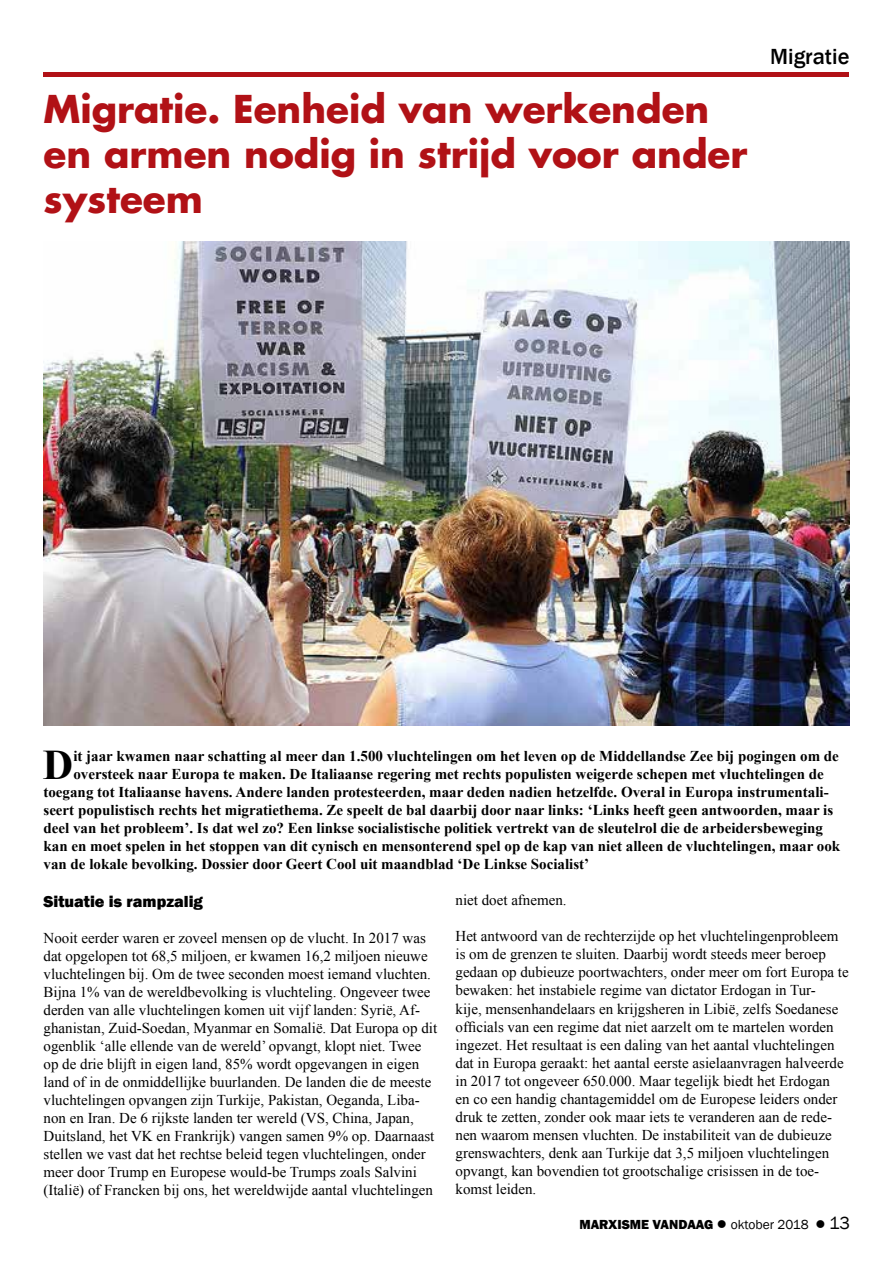
<style>
.page{position:relative;width:893px;height:1263px;background:#fff}
.page>*{position:absolute;margin:0;border:0;box-sizing:border-box;transform-origin:0 0}
.t1{font:700 42.15px "Times New Roman";color:#000}
.t2{font:700 37.5px/45px "Futura LT";color:#b11116}
.t3{font:500 22.5px "Franklin Gothic";color:#000}
.t4{font:800 16.5px "Franklin Gothic";color:#000}
.t5{font:15px/18px "Times New Roman";color:#000}
.t6{font:700 15px "Times New Roman";color:#000}
.t7{font:800 13.5px "Franklin Gothic";color:#000}
.s1{font-weight:400}
.s2{font-weight:400;font-size:18px}
</style>
<div class="page">
<div style="left:44px;top:72px;width:805px;height:5px;background:#b11116"></div>
<img style="left:44px;top:242px;width:805px;height:483px">
<h2 class="t2" style="left:44px;top:86px;width:705px">Migratie. Eenheid van werkenden en armen nodig in strijd voor ander systeem</h2>
<h3 class="t3" style="left:770px;top:42px;width:81px">Migratie</h3>
<h1 class="t1" style="left:43px;top:736px;width:32px">D</h1>
<p class="t6" style="left:73px;top:746px;width:767px">it jaar kwamen naar schatting al meer dan 1.500 vluchtelingen om het leven op de Middellandse Zee bij pogingen om de</p>
<p class="t6" style="left:73px;top:764px;width:752px">oversteek naar Europa te maken. De Italiaanse regering met rechts populisten weigerde schepen met vluchtelingen de</p>
<p class="t6" style="left:43px;top:782px;width:787px">toegang tot Italiaanse havens. Andere landen protesteerden, maar deden nadien hetzelfde. Overal in Europa instrumentali-</p>
<p class="t6" style="left:43px;top:800px;width:791px">seert populistisch rechts het migratiethema. Ze speelt de bal daarbij door naar links: ‘Links heeft geen antwoorden, maar is</p>
<p class="t6" style="left:43px;top:818px;width:781px">deel van het probleem’. Is dat wel zo? Een linkse socialistische politiek vertrekt van de sleutelrol die de arbeidersbeweging</p>
<p class="t6" style="left:43px;top:836px;width:798px">kan en moet spelen in het stoppen van dit cynisch en mensonterend spel op de kap van niet alleen de vluchtelingen, maar ook</p>
<p class="t6" style="left:43px;top:854px;width:547px">van de lokale bevolking. Dossier door Geert Cool uit maandblad ‘De Linkse Socialist’</p>
<p class="t4" style="left:44px;top:891px;width:161px">Situatie is rampzalig</p>
<p class="t5" style="left:44px;top:929px;width:395px">Nooit eerder waren er zoveel mensen op de vlucht. In 2017 was dat opgelopen tot 68,5 miljoen, er kwamen 16,2 miljoen nieuwe vluchtelingen bij. Om de twee seconden moest iemand vluchten.<br>Bijna 1% van de wereldbevolking is vluchteling. Ongeveer twee derden van alle vluchtelingen komen uit vijf landen: Syrië, Af&shy;ghanistan, Zuid-Soedan, Myanmar en Somalië. Dat Europa op dit ogenblik ‘alle ellende van de wereld’ opvangt, klopt niet. Twee op de drie blijft in eigen land, 85% wordt opgevangen in eigen land of in de onmiddellijke buurlanden. De landen die de meeste vluchtelingen opvangen zijn Turkije, Pakistan, Oeganda, Liba&shy;non en Iran. De 6 rijkste landen ter wereld (VS, China, Japan, Duitsland, het VK en Frankrijk) vangen samen 9% op. Daarnaast stellen we vast dat het rechtse beleid tegen vluchtelingen, onder meer door Trump en Europese would-be Trumps zoals Salvini (Italië) of Francken bij ons, het wereldwijde aantal vluchtelingen</p>
<p class="t5" style="left:455px;top:891px;width:113px">niet doet afnemen.</p>
<p class="t5" style="left:455px;top:927px;width:395px">Het antwoord van de rechterzijde op het vluchtelingenprobleem is om de grenzen te sluiten. Daarbij wordt steeds meer beroep gedaan op dubieuze poortwachters, onder meer om fort Europa te bewaken: het instabiele regime van dictator Erdogan in Tur-<br>kije, mensenhandelaars en krijgsheren in Libië, zelfs Soedanese officials van een regime dat niet aarzelt om te martelen worden ingezet. Het resultaat is een daling van het aantal vluchtelingen dat in Europa geraakt: het aantal eerste asielaanvragen halveerde in 2017 tot ongeveer 650.000. Maar tegelijk biedt het Erdogan<br>en co een handig chantagemiddel om de Europese leiders onder druk te zetten, zonder ook maar iets te veranderen aan de rede&shy;nen waarom mensen vluchten. De instabiliteit van de dubieuze grenswachters, denk aan Turkije dat 3,5 miljoen vluchtelingen opvangt, kan bovendien tot grootschalige crisissen in de toe&shy;komst leiden.</p>
<p class="t7" style="left:579px;top:1216px;width:272px">MARXISME VANDAAG ● <span class="s1">oktober 2018</span> ● <span class="s2">13</span></p>
</div>
